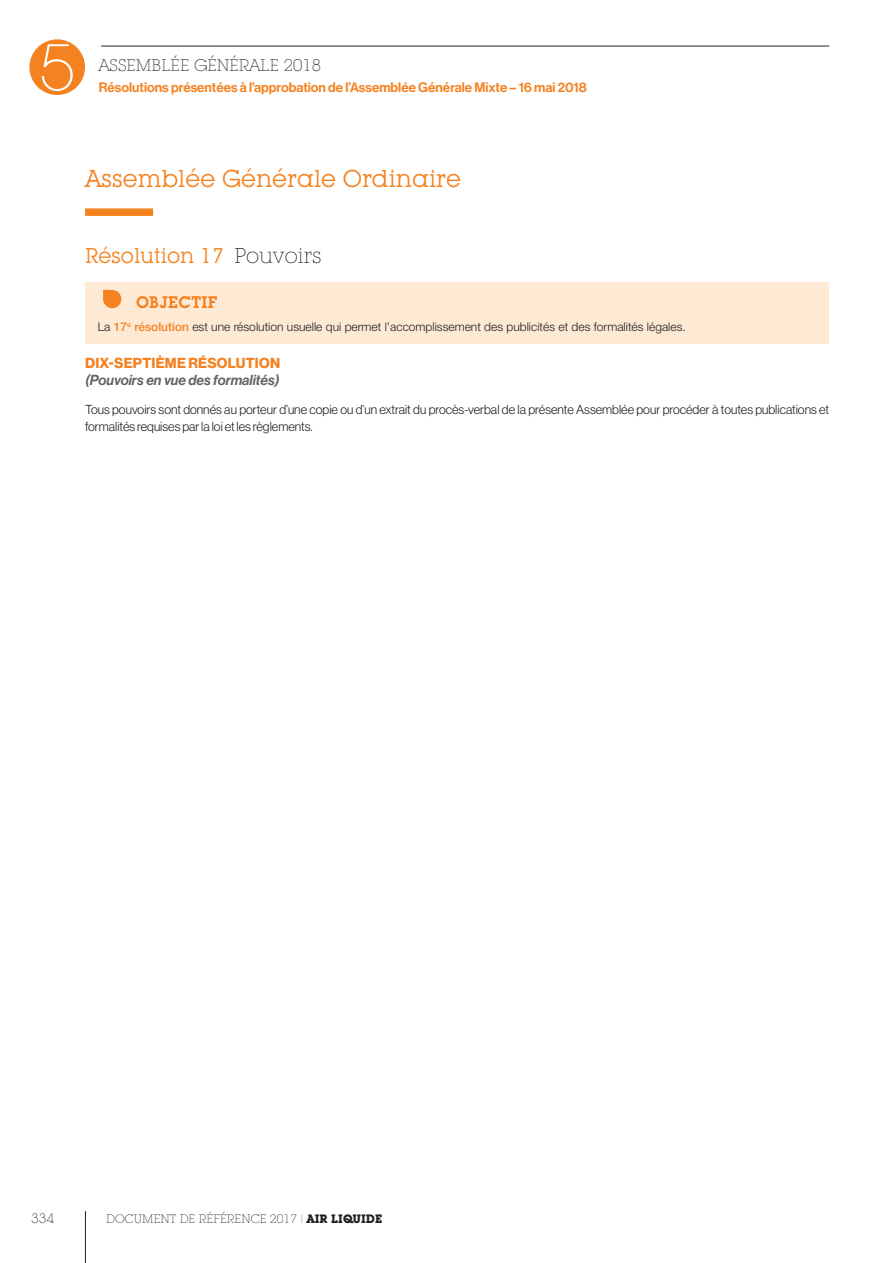
<style>
.page{position:relative;width:893px;height:1263px;background:#fff}
.page>*{position:absolute;margin:0;border:0;box-sizing:border-box;transform-origin:0 0}
.t1{font:300 64.5px "Lubalin Graph IT Cby BT Xtra";color:#fff}
.t2{font:24px "Lubalin Graph IT Cby BT";color:#f58220}
.t3{font:21px "Lubalin Graph IT Cby BT";color:#f58220}
.t4{font:300 16.5px "Lubalin Graph IT Cby BT Xtra";color:#231f20}
.t5{font:600 16.5px "Lubalin Graph IT Cby BT";color:#f58220}
.t6{font:14.25px "N Haas Grotesk DS Pro 66 Md It";color:#636366}
.t7{font:14.25px "N Haas Grotesk DS Pro 75 Bd";letter-spacing:.015em;color:#f58220}
.t8{font:13.5px "N Haas Grotesk DS Pro 65 Md";color:#f58220}
.t9{font:300 13.5px "Lubalin Graph IT Cby BT Xtra";color:#231f20}
.t10{font:12.75px/16.5px "N Haas Grotesk DS Pro 45 Lt";color:#231f20}
.t11{font:300 12px "Helvetica Neue LT Std";color:#231f20}
.t12{font:300 12px "Lubalin Graph IT Cby BT Xtra";color:#231f20}
.s1{font-family:"Lubalin Graph IT Cby BT Xtra";font-weight:300;color:#231f20}
.s2{font-family:"Air Liquide";font-weight:400;font-size:82.5px}
.s3{font-weight:500;color:#f58220}
.s4{font-family:"N Haas Grotesk DS Pro 35 X Lt";font-weight:400;color:#a8a9ad}
.s5{font-family:"Lubalin Graph IT Cby BT";font-weight:700}
</style>
<div class="page">
<div style="left:29px;top:39px;width:56px;height:56px;background:#f58220;border-radius:50%"></div>
<hr style="left:101px;top:46px;width:728px;height:1px;background:#231f20">
<div style="left:85px;top:208px;width:68px;height:8px;background:#f58220"></div>
<div style="left:85px;top:282px;width:744px;height:62px;background:#fee9d5"></div>
<hr style="left:85px;top:1211px;width:1px;height:52px;background:#231f20">
<h1 class="t1" style="left:39px;top:44px;width:38px">5</h1>
<p class="t4" style="left:99px;top:59px;width:224px">ASSEMBLÉE GÉNÉRALE 2018</p>
<p class="t8" style="left:99px;top:82px;width:490px">Résolutions présentées à l’approbation de l’Assemblée Générale Mixte – 16 mai 2018</p>
<h2 class="t2" style="left:85px;top:170px;width:378px">Assemblée Générale Ordinaire</h2>
<h3 class="t3" style="left:85px;top:248px;width:238px">Résolution 17 <span class="s1">Pouvoirs</span></h3>
<p class="t5" style="left:98px;top:296px;width:121px"><span class="s2">•</span> OBJECTIF</p>
<p class="t11" style="left:98px;top:322px;width:590px">La <span class="s3">17</span><sup>e</sup> <span class="s3">résolution</span> est une résolution usuelle qui permet l’accomplissement des publicités et des formalités légales.</p>
<p class="t7" style="left:85px;top:357px;width:196px">DIX-SEPTIÈME RÉSOLUTION</p>
<p class="t6" style="left:85px;top:374px;width:196px">(Pouvoirs en vue des formalités)</p>
<p class="t10" style="left:85px;top:402px;width:746px">Tous pouvoirs sont donnés au porteur d’une copie ou d’un extrait du procès-verbal de la présente Assemblée pour procéder à toutes publications et formalités requises par la loi et les règlements.</p>
<p class="t9" style="left:31px;top:1213px;width:24px">334</p>
<p class="t12" style="left:106px;top:1214px;width:278px">DOCUMENT DE RÉFÉRENCE 2017 <span class="s4">I</span> <span class="s5">AIR LIQUIDE</span></p>
</div>
